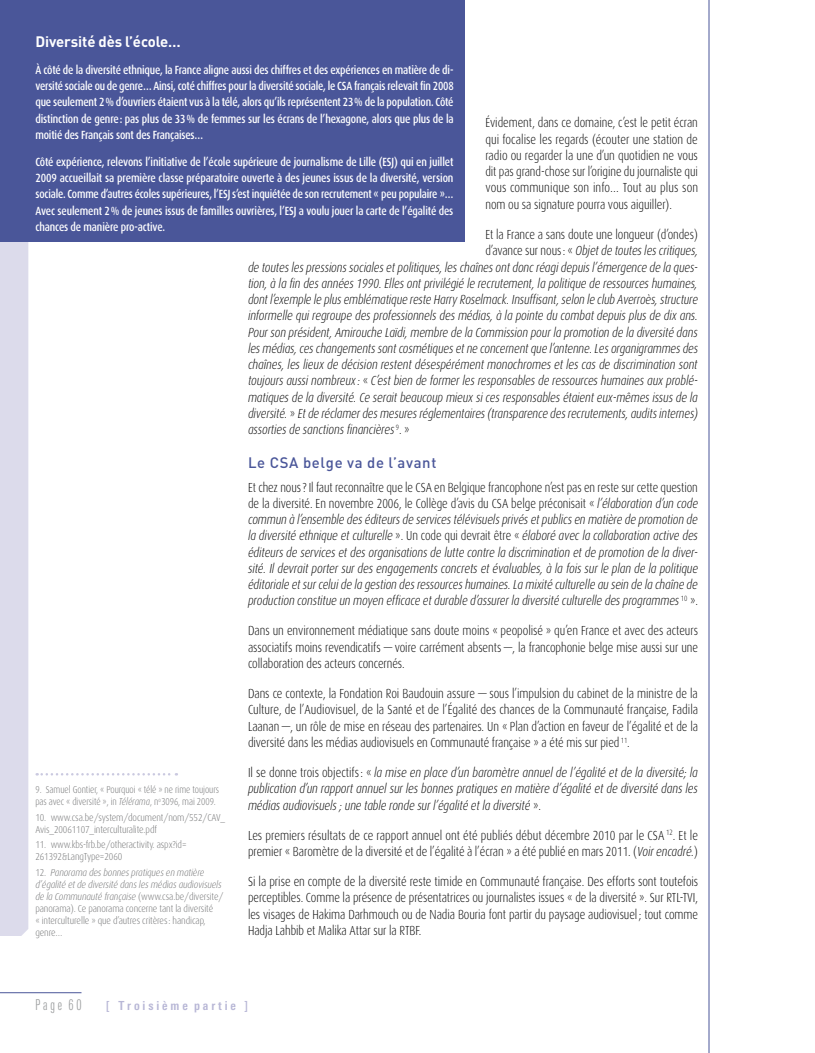
<style>
.page{position:relative;width:815px;height:1053px;background:#fff}
.page>*{position:absolute;margin:0;border:0;box-sizing:border-box;transform-origin:0 0}
.t1{font:500 15px "DIN Pro";letter-spacing:.045em;color:#4a5699}
.t2{font:700 15px "DIN Pro";letter-spacing:-.005em;color:#fff}
.t3{font:300 15px "LT Univers Comp";letter-spacing:.19em;color:#9c9e9f}
.t4{font:italic 300 13.12px/16.2px "Dax";letter-spacing:-.005em;color:#000;text-align:justify;scale:.84 1}
.t5{font:300 13.12px/16.2px "Dax";letter-spacing:-.005em;color:#000;text-align:justify;scale:.85 1}
.t6{font:300 13.12px/16.2px "Dax";letter-spacing:-.005em;color:#000;text-align:justify;scale:.84 1}
.t7{font:italic 300 13.12px/16.2px "Dax";letter-spacing:-.005em;color:#000;text-align:justify;scale:.85 1}
.t8{font:italic 300 13.12px "Dax";letter-spacing:-.005em;color:#000;scale:.83 1}
.t9{font:700 condensed 12.5px "LT Univers";color:#b8b7d6}
.t10{font:500 11.88px/16.2px "Dax";letter-spacing:-.015em;color:#fff;text-align:justify;scale:.84 1}
.t11{font:300 10px/12px "Dax";letter-spacing:-.01em;color:#707172;scale:.89 1}
.t12{font:300 10px/12px "Dax";letter-spacing:-.01em;color:#707172;scale:.84 1}
.s1{font-style:normal}
.s2{font-style:italic}
</style>
<div class="page">
<hr style="left:709px;top:0;width:1px;height:1052px;background:#4a5699">
<div style="left:0;top:241px;width:28px;height:694px;background:#dcdbeb"></div>
<hr style="left:0;top:992px;width:81px;height:1px;background:#4a5699">
<div style="left:0;top:0;width:464px;height:241px;background:#4a5699"></div>
<svg style="left:37px;top:773px;width:140px;height:2px"></svg>
<p class="t2" style="left:35px;top:31px;width:147px">Diversité dès l’école…</p>
<p class="t10" style="left:35px;top:62px;width:500px">À côté de la diversité ethnique, la France aligne aussi des chiffres et des expériences en matière de di&shy;versité sociale ou de genre… Ainsi, coté chiffres pour la diversité sociale, le CSA français relevait fin 2008 que seulement 2% d’ouvriers étaient vus à la télé, alors qu’ils représentent 23% de la population. Côté distinction de genre: pas plus de 33% de femmes sur les écrans de l’hexagone, alors que plus de la moitié des Français sont des Françaises…</p>
<p class="t10" style="left:35px;top:154px;width:499px">Côté expérience, relevons l’initiative de l’école supérieure de journalisme de Lille (ESJ) qui en juillet 2009 accueillait sa première classe préparatoire ouverte à des jeunes issus de la diversité, version sociale. Comme d’autres écoles supérieures, l’ESJ s’est inquiétée de son recrutement « peu populaire »… Avec seulement 2% de jeunes issus de familles ouvrières, l’ESJ a voulu jouer la carte de l’égalité des chances de manière pro-active.</p>
<p class="t6" style="left:485px;top:115px;width:255px">Évidement, dans ce domaine, c’est le petit écran qui focalise les regards (écouter une station de radio ou regarder la une d’un quotidien ne vous dit pas grand-chose sur l’origine du journaliste qui vous communique son info… Tout au plus son nom ou sa signature pourra vous aiguiller).</p>
<p class="t6" style="left:485px;top:226px;width:254px">Et la France a sans doute une longueur (d’ondes)</p>
<p class="t4" style="left:485px;top:243px;width:255px"><span class="s1">d’avance sur nous: «</span> Objet de toutes les critiques,</p>
<p class="t4" style="left:248px;top:259px;width:537px">de toutes les pressions sociales et politiques, les chaînes ont donc réagi depuis l’émergence de la ques-</p>
<p class="t4" style="left:248px;top:275px;width:537px">tion, à la fin des années 1990. Elles ont privilégié le recrutement, la politique de ressources humaines,</p>
<p class="t8" style="left:248px;top:292px;width:544px">dont l’exemple le plus emblématique reste Harry Roselmack. Insuffisant, selon le club Averroès, structure</p>
<p class="t4" style="left:248px;top:308px;width:537px">informelle qui regroupe des professionnels des médias, à la pointe du combat depuis plus de dix ans.</p>
<p class="t4" style="left:248px;top:324px;width:537px">Pour son président, Amirouche Laïdi, membre de la Commission pour la promotion de la diversité dans</p>
<p class="t4" style="left:248px;top:340px;width:537px">les médias, ces changements sont cosmétiques et ne concernent que l’antenne. Les organigrammes des</p>
<p class="t7" style="left:248px;top:356px;width:530px">chaînes, les lieux de décision restent désespérément monochromes et les cas de discrimination sont</p>
<p class="t4" style="left:248px;top:373px;width:537px">toujours aussi nombreux : <span class="s1">«</span> C’est bien de former les responsables de ressources humaines aux problé-</p>
<p class="t4" style="left:248px;top:389px;width:537px">matiques de la diversité. Ce serait beaucoup mieux si ces responsables étaient eux-mêmes issus de la</p>
<p class="t4" style="left:248px;top:405px;width:537px">diversité. <span class="s1">»</span> Et de réclamer des mesures réglementaires (transparence des recrutements, audits internes)</p>
<p class="t4" style="left:248px;top:421px;width:194px">assorties de sanctions financières <sup>9</sup><span class="s1">. »</span></p>
<p class="t1" style="left:248px;top:452px;width:32px">Le CSA</p>
<p class="t1" style="left:303px;top:452px;width:135px">belge va de l’avant</p>
<p class="t4" style="left:248px;top:479px;width:537px"><span class="s1">Et chez nous? Il faut reconnaître que le CSA en Belgique francophone n’est pas en reste sur cette question de la diversité. En novembre 2006, le Collège d’avis du CSA belge préconisait «</span> l’élaboration d’un code commun à l’ensemble des éditeurs de services télévisuels privés et publics en matière de promotion de la diversité ethnique et culturelle <span class="s1">». Un code qui devrait être «</span> élaboré avec la collaboration active des éditeurs de services et des organisations de lutte contre la discrimination et de promotion de la diver&shy;sité. Il devrait porter sur des engagements concrets et évaluables, à la fois sur le plan de la politique éditoriale et sur celui de la gestion des ressources humaines. La mixité culturelle au sein de la chaîne de production constitue un moyen efficace et durable d’assurer la diversité culturelle des programmes <sup>10</sup> <span class="s1">».</span></p>
<p class="t5" style="left:248px;top:623px;width:531px">Dans un environnement médiatique sans doute moins « peopolisé » qu’en France et avec des acteurs associatifs moins revendicatifs — voire carrément absents —, la francophonie belge mise aussi sur une collaboration des acteurs concernés.</p>
<p class="t6" style="left:248px;top:685px;width:537px">Dans ce contexte, la Fondation Roi Baudouin assure — sous l’impulsion du cabinet de la ministre de la Culture, de l’Audiovisuel, de la Santé et de l’Égalité des chances de la Communauté française, Fadila Laanan —, un rôle de mise en réseau des partenaires. Un « Plan d’action en faveur de l’égalité et de la diversité dans les médias audiovisuels en Communauté française » a été mis sur pied <sup>11</sup>.</p>
<p class="t7" style="left:248px;top:764px;width:531px"><span class="s1">Il se donne trois objectifs: «</span> la mise en place d’un baromètre annuel de l’égalité et de la diversité; la publication d’un rapport annuel sur les bonnes pratiques en matière d’égalité et de diversité dans les médias audiovisuels ; une table ronde sur l’égalité et la diversité <span class="s1">».</span></p>
<p class="t5" style="left:248px;top:827px;width:531px">Les premiers résultats de ce rapport annuel ont été publiés début décembre 2010 par le CSA <sup>12</sup>. Et le premier « Baromètre de la diversité et de l’égalité à l’écran » a été publié en mars 2011. (<span class="s2">Voir encadré.</span>)</p>
<p class="t5" style="left:248px;top:873px;width:531px">Si la prise en compte de la diversité reste timide en Communauté française. Des efforts sont toutefois perceptibles. Comme la présence de présentatrices ou journalistes issues « de la diversité ». Sur RTL-TVI, les visages de Hakima Darhmouch ou de Nadia Bouria font partir du paysage audiovisuel ; tout comme Hadja Lahbib et Malika Attar sur la RTBF.</p>
<p class="t12" style="left:35px;top:783px;width:220px">9. Samuel Gontier, « Pourquoi « télé » ne rime toujours pas avec « diversité », in <span class="s2">Télérama</span>, n<sup>o</sup>3096, mai 2009.</p>
<p class="t11" style="left:35px;top:811px;width:215px">10. www.csa.be/system/document/nom/552/CAV_<br>Avis_20061107_interculturalite.pdf</p>
<p class="t11" style="left:35px;top:839px;width:171px">11. www.kbs-frb.be/otheractivity. aspx?id=<br>261392&amp;LangType=2060</p>
<p class="t11" style="left:35px;top:866px;width:213px">12. <span class="s2">Panorama des bonnes pratiques en matière d’égalité et de diversité dans les médias audiovisuels de la Communauté française</span> (www.csa.be/diversite/ panorama). Ce panorama concerne tant la diversité<br>« interculturelle » que d’autres critères: handicap, genre…</p>
<p class="t3" style="left:35px;top:996px;width:48px">Page 60</p>
<p class="t9" style="left:106px;top:998px;width:143px">[ T roisième partie ]</p>
</div>
